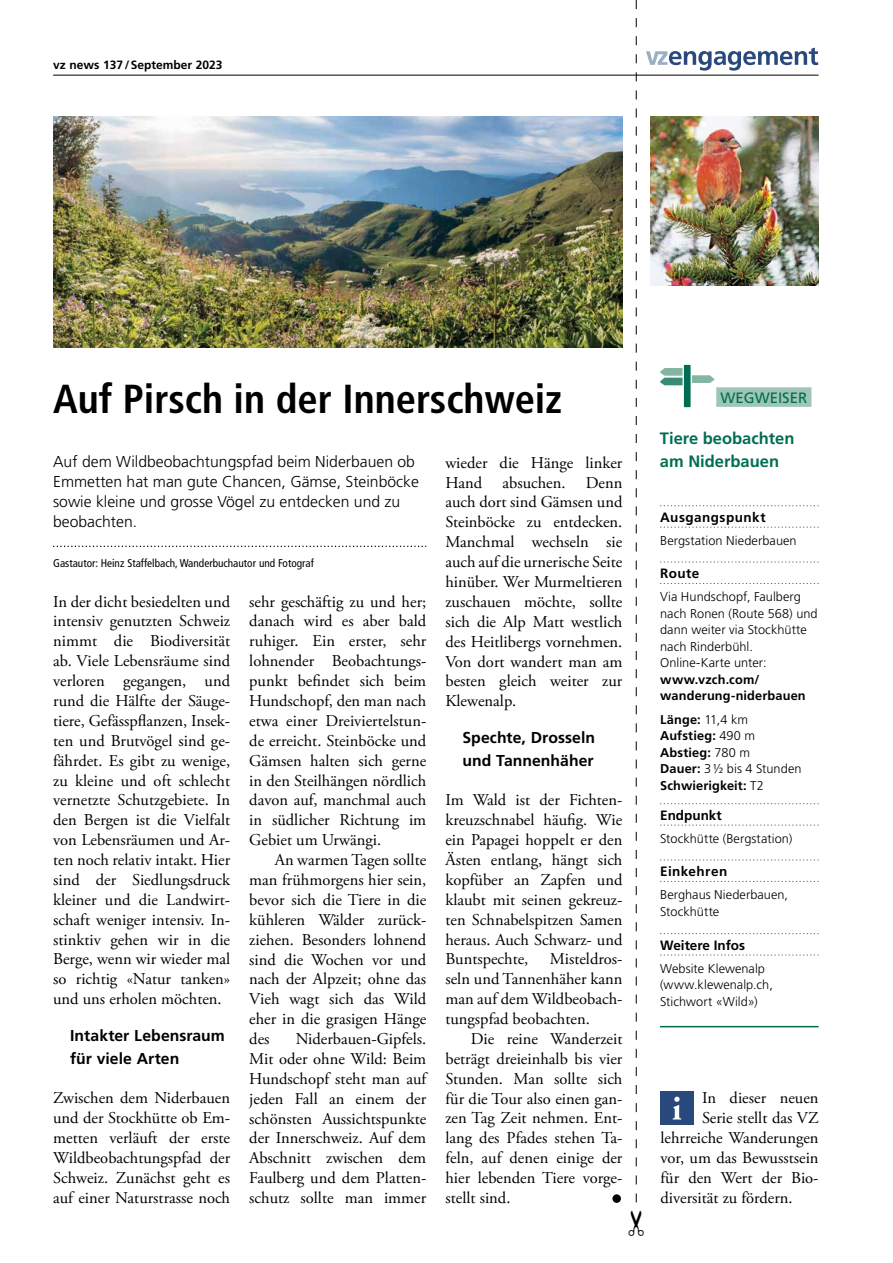
<style>
.page{position:relative;width:893px;height:1263px;background:#fff}
.page>*{position:absolute;margin:0;border:0;box-sizing:border-box;transform-origin:0 0}
.t1{font:700 condensed 40.5px "Frutiger LT Std";color:#000}
.t2{font:16.5px/20px "Adobe Garamond Pro";color:#000;text-align:justify}
.t3{font:700 16.5px/22.5px "Frutiger LT Pro";color:#006e52}
.t4{font:300 15.75px/20px "Frutiger LT Pro";color:#000}
.t5{font:700 15.75px/22.5px "Frutiger LT Pro";letter-spacing:.005em;color:#000}
.t6{font:15px "Frutiger LT Pro";color:#006e52}
.t7{font:700 13.5px "Frutiger LT Pro";letter-spacing:.03em;color:#000}
.t8{font:700 13.5px "Frutiger LT Pro";color:#000}
.t9{font:300 12.75px/16.5px "Frutiger LT Pro";letter-spacing:.005em;color:#000}
.t10{font:700 12.75px/16.5px "Frutiger LT Pro";letter-spacing:.01em;color:#000}
.t11{font:700 12px "Frutiger LT Pro";color:#000}
.t12{font:condensed 11.25px "Frutiger LT Std";color:#000}
.s1{font-weight:300}
</style>
<div class="page">
<div style="left:716px;top:387px;width:95px;height:20px;background:#9fc5b4"></div>
<svg style="left:660px;top:365px;width:54px;height:42px"></svg>
<svg style="left:636px;top:0;width:1px;height:1202px"></svg>
<svg style="left:646px;top:48px;width:172px;height:23px"></svg>
<hr style="left:53px;top:75px;width:766px;height:1px;background:#000">
<img style="left:53px;top:117px;width:569px;height:231px">
<img style="left:650px;top:117px;width:169px;height:168px">
<svg style="left:660px;top:505px;width:159px;height:1px"></svg>
<svg style="left:660px;top:527px;width:159px;height:1px"></svg>
<svg style="left:660px;top:562px;width:159px;height:1px"></svg>
<svg style="left:660px;top:583px;width:159px;height:1px"></svg>
<svg style="left:660px;top:803px;width:159px;height:1px"></svg>
<svg style="left:660px;top:825px;width:159px;height:1px"></svg>
<svg style="left:660px;top:860px;width:159px;height:1px"></svg>
<svg style="left:660px;top:881px;width:159px;height:1px"></svg>
<svg style="left:660px;top:933px;width:159px;height:1px"></svg>
<svg style="left:660px;top:955px;width:159px;height:1px"></svg>
<hr style="left:660px;top:1026px;width:159px;height:1px;background:#006e52">
<svg style="left:53px;top:546px;width:373px;height:1px"></svg>
<div style="left:612px;top:1194px;width:9px;height:9px;background:#000;border-radius:50%"></div>
<div style="left:660px;top:1091px;width:33px;height:34px;background:#29497c"></div>
<svg style="left:673px;top:1097px;width:8px;height:22px"></svg>
<p class="t11" style="left:53px;top:57px;width:171px">vz news 137/September 2023</p>
<h1 class="t1" style="left:53px;top:375px;width:510px">Auf Pirsch in der Innerschweiz</h1>
<p class="t4" style="left:53px;top:452px;width:367px">Auf dem Wildbeobachtungspfad beim Niderbauen ob Emmetten hat man gute Chancen, Gämse, Steinböcke sowie kleine und grosse Vögel zu entdecken und zu beobachten.</p>
<p class="t12" style="left:53px;top:556px;width:262px">Gastautor: Heinz Staffelbach, Wanderbuchautor und Fotograf</p>
<p class="t2" style="left:53px;top:592px;width:179px">In der dicht besiedelten und intensiv genutzten Schweiz nimmt die Biodiversität ab. Viele Lebensräume sind verloren gegangen, und rund die Hälfte der Säuge&shy;tiere, Gefässpflanzen, Insek&shy;ten und Brutvögel sind ge&shy;fährdet. Es gibt zu wenige, zu kleine und oft schlecht vernetzte Schutzgebiete. In den Bergen ist die Vielfalt von Lebensräumen und Ar&shy;ten noch relativ intakt. Hier sind der Siedlungsdruck kleiner und die Landwirt&shy;schaft weniger intensiv. In&shy;stinktiv gehen wir in die Berge, wenn wir wieder mal so richtig «Natur tanken» und uns erholen möchten.</p>
<p class="t5" style="left:70px;top:1025px;width:156px">Intakter Lebensraum für viele Arten</p>
<p class="t2" style="left:53px;top:1089px;width:178px">Zwischen dem Niderbauen und der Stockhütte ob Em&shy;metten verläuft der erste Wildbeobachtungspfad der Schweiz. Zunächst geht es auf einer Naturstrasse noch</p>
<p class="t2" style="left:249px;top:592px;width:179px">sehr geschäftig zu und her; danach wird es aber bald ruhiger. Ein erster, sehr lohnender Beobachtungs&shy;punkt befindet sich beim Hundschopf, den man nach etwa einer Dreiviertelstun&shy;de erreicht. Steinböcke und Gämsen halten sich gerne in den Steilhängen nördlich davon auf, manchmal auch in südlicher Richtung im Gebiet um Urwängi.</p>
<p class="t2" style="left:249px;top:850px;width:178px;text-indent:26px">An warmen Tagen sollte man frühmorgens hier sein, bevor sich die Tiere in die kühleren Wälder zurück&shy;ziehen. Besonders lohnend sind die Wochen vor und nach der Alpzeit; ohne das Vieh wagt sich das Wild eher in die grasigen Hänge des</p>
<p class="t2" style="left:249px;top:1029px;width:179px;text-indent:46px">Niderbauen-Gipfels.<br>Mit oder ohne Wild: Beim Hundschopf steht man auf jeden Fall an einem der schönsten Aussichtspunkte der Innerschweiz. Auf dem Abschnitt zwischen dem Faulberg und dem Platten&shy;schutz sollte man immer</p>
<p class="t2" style="left:445px;top:453px;width:179px">wieder die Hänge linker Hand absuchen. Denn auch dort sind Gämsen und Steinböcke zu entdecken.<br>Manchmal wechseln sie auch auf die urnerische Seite hinüber. Wer Murmeltieren zuschauen möchte, sollte sich die Alp Matt westlich des Heitlibergs vornehmen.<br>Von dort wandert man am besten gleich weiter zur Klewenalp.</p>
<p class="t5" style="left:462px;top:727px;width:134px">Spechte, Drosseln und Tannenhäher</p>
<p class="t2" style="left:445px;top:791px;width:179px">Im Wald ist der Fichten&shy;kreuzschnabel häufig. Wie ein Papagei hoppelt er den Ästen entlang, hängt sich kopfüber an Zapfen und klaubt mit seinen gekreuz&shy;ten Schnabelspitzen Samen heraus. Auch Schwarz- und Buntspechte,</p>
<p class="t2" style="left:445px;top:950px;width:178px;text-indent:104px">Misteldros&shy;seln und Tannenhäher kann man auf dem Wildbeobach&shy;tungspfad beobachten.</p>
<p class="t2" style="left:445px;top:1029px;width:179px;text-indent:26px">Die reine Wanderzeit beträgt dreieinhalb bis vier Stunden. Man sollte sich für die Tour also einen gan&shy;zen Tag Zeit nehmen. Ent&shy;lang des Pfades stehen Ta&shy;feln, auf denen einige der hier lebenden Tiere vorge&shy;stellt sind.</p>
<p class="t6" style="left:720px;top:389px;width:88px">WEGWEISER</p>
<p class="t3" style="left:660px;top:427px;width:136px">Tiere beobachten am Niderbauen</p>
<p class="t7" style="left:660px;top:509px;width:107px">Ausgangspunkt</p>
<p class="t9" style="left:660px;top:532px;width:138px">Bergstation Niederbauen</p>
<p class="t7" style="left:660px;top:565px;width:41px">Route</p>
<p class="t9" style="left:660px;top:589px;width:159px">Via Hundschopf, Faulberg nach Ronen (Route 568) und dann weiter via Stockhütte nach Rinderbühl.<br>Online-Karte unter:</p>
<p class="t10" style="left:660px;top:671px;width:147px">www.vzch.com/ wanderung-niderbauen</p>
<p class="t10" style="left:660px;top:711px;width:143px">Länge: <span class="s1">11,4 km<br></span>Aufstieg: <span class="s1">490 m<br></span>Abstieg: <span class="s1">780 m<br></span>Dauer: <span class="s1">31/2 bis 4 Stunden<br></span>Schwierigkeit: <span class="s1">T2</span></p>
<p class="t8" style="left:660px;top:807px;width:63px">Endpunkt</p>
<p class="t9" style="left:660px;top:830px;width:134px">Stockhütte (Bergstation)</p>
<p class="t7" style="left:660px;top:863px;width:69px">Einkehren</p>
<p class="t9" style="left:660px;top:887px;width:130px">Berghaus Niederbauen,<br>Stockhütte</p>
<p class="t8" style="left:660px;top:937px;width:87px">Weitere Infos</p>
<p class="t9" style="left:660px;top:960px;width:114px">Website Klewenalp (www.klewenalp.ch,<br>Stichwort «Wild»)</p>
<p class="t2" style="left:702px;top:1089px;width:118px">In dieser neuen</p>
<p class="t2" style="left:702px;top:1109px;width:118px">Serie stellt das VZ</p>
<p class="t2" style="left:660px;top:1128px;width:160px">lehrreiche Wanderungen</p>
<p class="t2" style="left:660px;top:1148px;width:160px">vor, um das Bewusstsein</p>
<p class="t2" style="left:660px;top:1168px;width:158px">für den Wert der Bio-</p>
<p class="t2" style="left:660px;top:1188px;width:134px">diversität zu fördern.</p>
</div>
